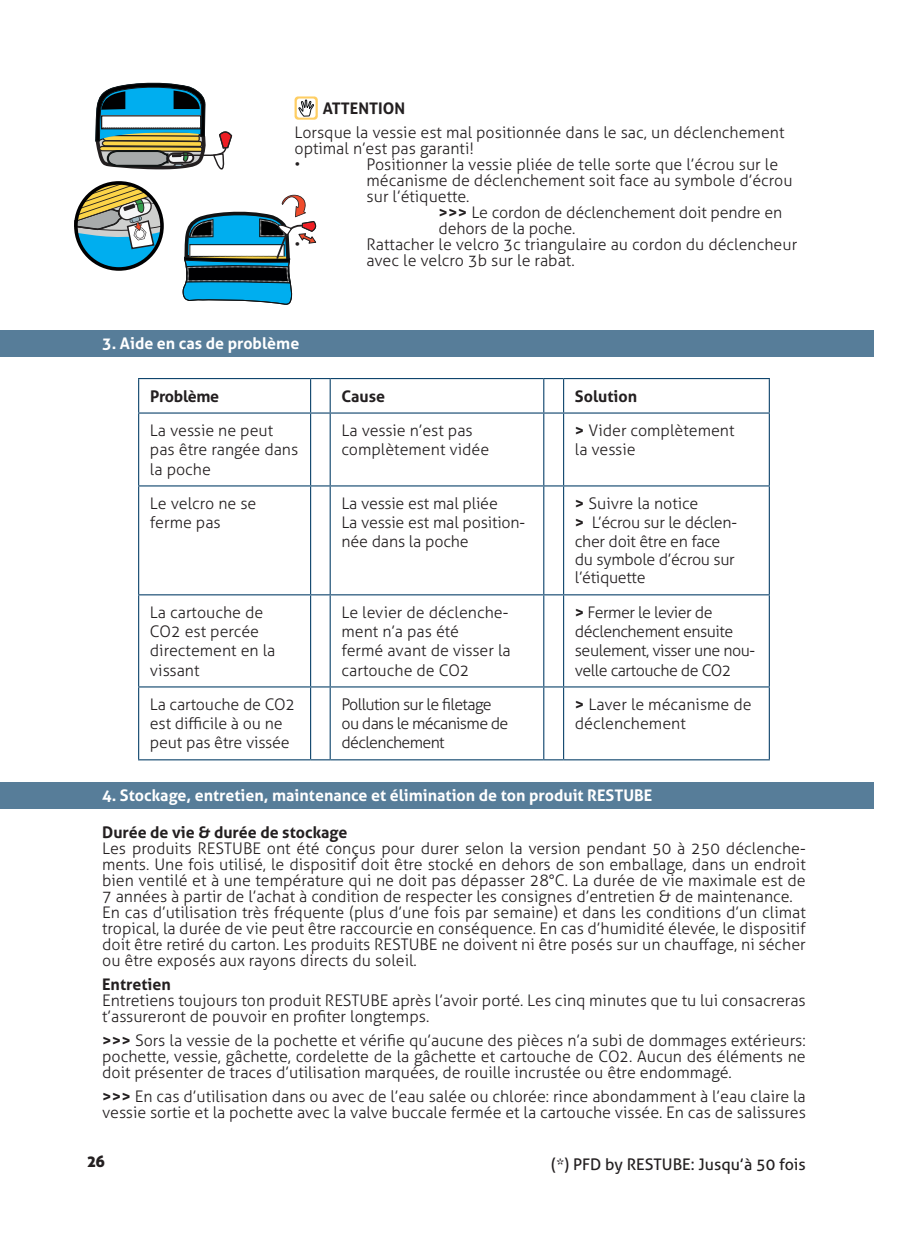
<style>
.page{position:relative;width:908px;height:1259px;background:#fff}
.page>*{position:absolute;margin:0;border:0;box-sizing:border-box;transform-origin:0 0}
.t1{font:300 16px/19.2px "Aller";color:#231f20}
.t2{font:700 16px "Aller";color:#fff}
.t3{font:300 16px/18.4px "Aller";letter-spacing:-.02em;color:#231f20}
.t4{font:300 16px/19.2px "Aller";letter-spacing:-.03em;color:#231f20}
.t5{font:700 16px "Aller";color:#231f20}
.t6{font:300 16px/19.2px "Aller";letter-spacing:-.04em;color:#231f20}
.t7{font:16px "Aller";color:#231f20}
.t8{font:700 16px "Aller";letter-spacing:-.02em;color:#231f20}
.t9{font:16px "Aller Display";color:#231f20}
.s1{font-weight:700}
</style>
<div class="page">
<div style="left:0;top:330px;width:873px;height:26px;background:#577d99"></div>
<hr style="left:138px;top:378px;width:172px;height:1px;background:#0f456d">
<hr style="left:138px;top:379px;width:1px;height:33px;background:#0f456d">
<hr style="left:330px;top:378px;width:213px;height:1px;background:#0f456d">
<hr style="left:329px;top:379px;width:2px;height:33px;background:#0f456d">
<svg style="left:543px;top:378px;width:20px;height:1px"></svg>
<hr style="left:543px;top:379px;width:1px;height:33px;background:#0f456d">
<hr style="left:563px;top:378px;width:206px;height:1px;background:#0f456d">
<hr style="left:562px;top:379px;width:2px;height:33px;background:#0f456d">
<hr style="left:768px;top:379px;width:1px;height:33px;background:#0f456d">
<hr style="left:138px;top:412px;width:172px;height:2px;background:#0f456d">
<hr style="left:138px;top:413px;width:1px;height:72px;background:#0f456d">
<hr style="left:330px;top:412px;width:213px;height:2px;background:#0f456d">
<hr style="left:329px;top:413px;width:2px;height:72px;background:#0f456d">
<hr style="left:543px;top:412px;width:20px;height:2px;background:#0f456d">
<hr style="left:543px;top:413px;width:1px;height:72px;background:#0f456d">
<hr style="left:563px;top:412px;width:206px;height:2px;background:#0f456d">
<hr style="left:562px;top:413px;width:2px;height:72px;background:#0f456d">
<hr style="left:768px;top:413px;width:1px;height:72px;background:#0f456d">
<hr style="left:138px;top:485px;width:172px;height:1px;background:#0f456d">
<hr style="left:138px;top:486px;width:1px;height:108px;background:#0f456d">
<hr style="left:330px;top:485px;width:213px;height:1px;background:#0f456d">
<hr style="left:329px;top:486px;width:2px;height:108px;background:#0f456d">
<svg style="left:543px;top:485px;width:20px;height:1px"></svg>
<hr style="left:543px;top:486px;width:1px;height:108px;background:#0f456d">
<hr style="left:563px;top:485px;width:206px;height:1px;background:#0f456d">
<hr style="left:562px;top:486px;width:2px;height:108px;background:#0f456d">
<hr style="left:768px;top:486px;width:1px;height:108px;background:#0f456d">
<hr style="left:138px;top:594px;width:172px;height:1px;background:#0f456d">
<hr style="left:138px;top:595px;width:1px;height:91px;background:#0f456d">
<hr style="left:330px;top:594px;width:213px;height:1px;background:#0f456d">
<hr style="left:329px;top:595px;width:2px;height:91px;background:#0f456d">
<svg style="left:543px;top:594px;width:20px;height:1px"></svg>
<hr style="left:543px;top:595px;width:1px;height:91px;background:#0f456d">
<hr style="left:563px;top:594px;width:206px;height:1px;background:#0f456d">
<hr style="left:562px;top:595px;width:2px;height:91px;background:#0f456d">
<hr style="left:768px;top:595px;width:1px;height:91px;background:#0f456d">
<hr style="left:138px;top:686px;width:172px;height:1px;background:#0f456d">
<hr style="left:138px;top:687px;width:1px;height:72px;background:#0f456d">
<hr style="left:330px;top:686px;width:213px;height:1px;background:#0f456d">
<hr style="left:329px;top:687px;width:2px;height:72px;background:#0f456d">
<svg style="left:543px;top:686px;width:20px;height:1px"></svg>
<hr style="left:543px;top:687px;width:1px;height:72px;background:#0f456d">
<hr style="left:563px;top:686px;width:206px;height:1px;background:#0f456d">
<hr style="left:562px;top:687px;width:2px;height:72px;background:#0f456d">
<hr style="left:768px;top:687px;width:1px;height:72px;background:#0f456d">
<hr style="left:138px;top:759px;width:172px;height:1px;background:#0f456d">
<svg style="left:310px;top:378px;width:20px;height:382px"></svg>
<hr style="left:330px;top:759px;width:213px;height:1px;background:#0f456d">
<svg style="left:543px;top:759px;width:20px;height:1px"></svg>
<hr style="left:563px;top:759px;width:206px;height:1px;background:#0f456d">
<div style="left:0;top:782px;width:873px;height:26px;background:#577d99"></div>
<svg style="left:74px;top:82px;width:244px;height:223px"></svg>
<div style="left:74px;top:181px;width:90px;height:90px;border:4px solid #000001;border-radius:50%"></div>
<p class="t5" style="left:322px;top:98px;width:84px">ATTENTION</p>
<p class="t1" style="left:294px;top:124px;width:491px;line-height:16px">Lorsque la vessie est mal positionnée dans le sac, un déclenchement optimal n’est pas garanti!<br>•</p>
<p class="t1" style="left:366px;top:155px;width:413px">Positionner la vessie pliée de telle sorte que l’écrou sur le</p>
<p class="t1" style="left:366px;top:171px;width:427px">mécanisme de déclenchement soit face au symbole d’écrou</p>
<p class="t1" style="left:366px;top:187px;width:104px">sur l’étiquette.</p>
<p class="t1" style="left:438px;top:203px;width:345px"><span class="s1">&gt;&gt;&gt;</span> Le cordon de déclenchement doit pendre en</p>
<p class="t1" style="left:438px;top:219px;width:138px">dehors de la poche.</p>
<p class="t1" style="left:294px;top:235px;width:7px">•</p>
<p class="t1" style="left:366px;top:236px;width:432px;line-height:16px">Rattacher le velcro 3c triangulaire au cordon du déclencheur avec le velcro 3b sur le rabat.</p>
<p class="t2" style="left:102px;top:333px;width:199px">3. Aide en cas de problème</p>
<p class="t8" style="left:150px;top:386px;width:71px">Problème</p>
<p class="t5" style="left:341px;top:386px;width:45px">Cause</p>
<p class="t5" style="left:574px;top:386px;width:64px">Solution</p>
<p class="t1" style="left:150px;top:421px;width:150px">La vessie ne peut pas être rangée dans la poche</p>
<p class="t1" style="left:341px;top:421px;width:149px">La vessie n’est pas complètement vidée</p>
<p class="t1" style="left:574px;top:421px;width:161px"><span class="s1">&gt;</span> Vider complètement la vessie</p>
<p class="t1" style="left:150px;top:494px;width:108px">Le velcro ne se ferme pas</p>
<p class="t1" style="left:341px;top:494px;width:185px">La vessie est mal pliée<br>La vessie est mal position&shy;née dans la poche</p>
<p class="t3" style="left:574px;top:494px;width:163px"><span class="s1">&gt;</span> Suivre la notice<br><span class="s1">&gt;</span> L’écrou sur le déclen&shy;cher doit être en face du symbole d’écrou sur l’étiquette</p>
<p class="t1" style="left:150px;top:603px;width:127px">La cartouche de<br>CO2 est percée directement en la vissant</p>
<p class="t1" style="left:341px;top:603px;width:171px">Le levier de déclenche&shy;ment n’a pas été<br>fermé avant de visser la cartouche de CO2</p>
<p class="t4" style="left:574px;top:603px;width:182px"><span class="s1">&gt;</span> Fermer le levier de déclenchement ensuite seulement, visser une nou&shy;velle cartouche de CO2</p>
<p class="t1" style="left:150px;top:695px;width:147px">La cartouche de CO2 est difficile à ou ne peut pas être vissée</p>
<p class="t6" style="left:341px;top:695px;width:168px">Pollution sur le filetage ou dans le mécanisme de déclenchement</p>
<p class="t1" style="left:574px;top:695px;width:178px"><span class="s1">&gt;</span> Laver le mécanisme de déclenchement</p>
<p class="t2" style="left:102px;top:785px;width:551px">4. Stockage, entretien, maintenance et élimination de ton produit RESTUBE</p>
<p class="t5" style="left:102px;top:822px;width:247px">Durée de vie &amp; durée de stockage</p>
<p class="t1" style="left:102px;top:840px;width:705px;line-height:16px">Les produits RESTUBE ont été conçus pour durer selon la version pendant 50 à 250 déclenche&shy;ments. Une fois utilisé, le dispositif doit être stocké en dehors de son emballage, dans un endroit bien ventilé et à une température qui ne doit pas dépasser 28°C. La durée de vie maximale est de 7 années à partir de l’achat à condition de respecter les consignes d’entretien &amp; de maintenance.<br>En cas d’utilisation très fréquente (plus d’une fois par semaine) et dans les conditions d’un climat tropical, la durée de vie peut être raccourcie en conséquence. En cas d’humidité élevée, le dispositif doit être retiré du carton. Les produits RESTUBE ne doivent ni être posés sur un chauffage, ni sécher ou être exposés aux rayons directs du soleil.</p>
<p class="t5" style="left:102px;top:974px;width:70px">Entretien</p>
<p class="t1" style="left:102px;top:992px;width:704px;line-height:16px">Entretiens toujours ton produit RESTUBE après l’avoir porté. Les cinq minutes que tu lui consacreras t’assureront de pouvoir en profiter longtemps.</p>
<p class="t1" style="left:102px;top:1032px;width:704px;line-height:16px;text-align:justify"><span class="s1">&gt;&gt;&gt;</span> Sors la vessie de la pochette et vérifie qu’aucune des pièces n’a subi de dommages extérieurs : pochette, vessie, gâchette, cordelette de la gâchette et cartouche de CO2. Aucun des éléments ne doit présenter de traces d’utilisation marquées, de rouille incrustée ou être endommagé.</p>
<p class="t1" style="left:102px;top:1088px;width:705px;line-height:16px"><span class="s1">&gt;&gt;&gt;</span> En cas d’utilisation dans ou avec de l’eau salée ou chlorée : rince abondamment à l’eau claire la vessie sortie et la pochette avec la valve buccale fermée et la cartouche vissée. En cas de salissures</p>
<p class="t7" style="left:551px;top:1154px;width:256px">(*) PFD by RESTUBE: Jusqu’à 50 fois</p>
<p class="t9" style="left:87px;top:1151px;width:19px">26</p>
</div>
